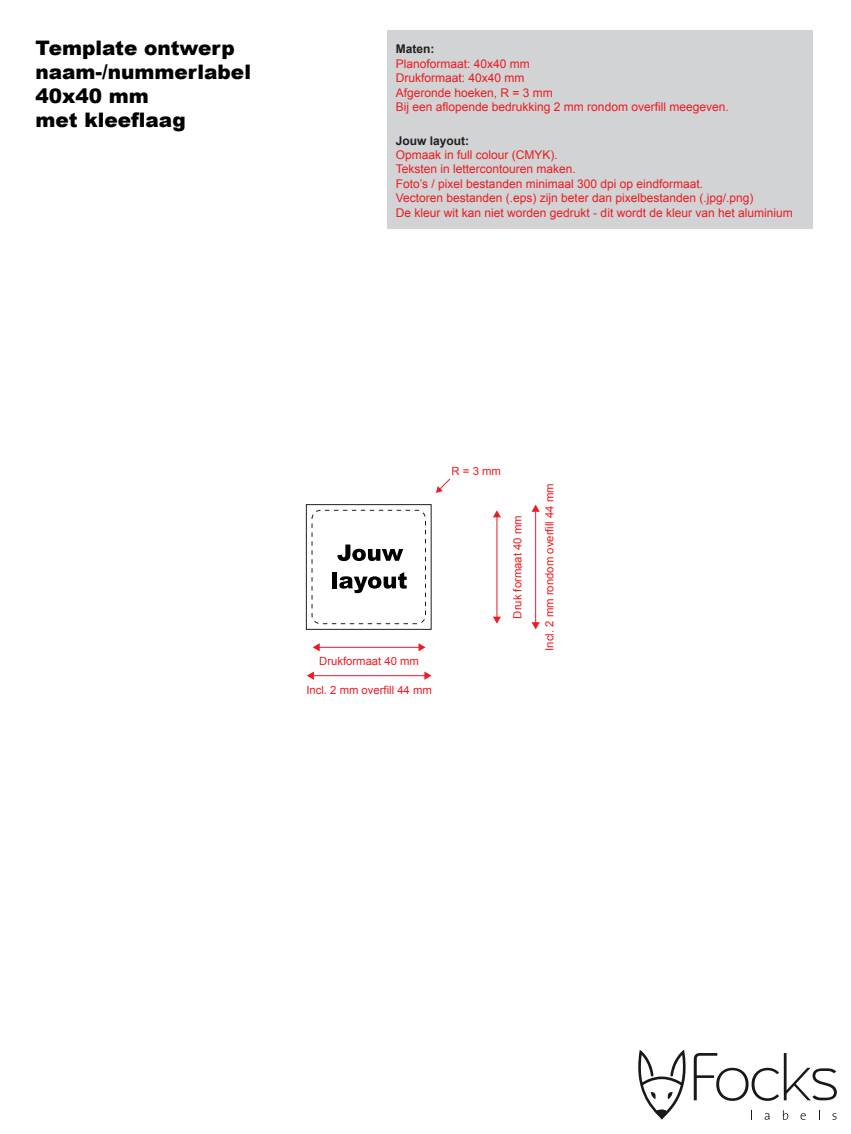
<style>
.page{position:relative;width:851px;height:1134px;background:#fff}
.page>*{position:absolute;margin:0;border:0;box-sizing:border-box;transform-origin:0 0}
.t1{font:900 20px/24px "Arial";color:#000}
.t2{font:12px/14.4px "Arial";color:#ed1b23}
.t3{font:700 12px "Arial";color:#221e1f}
.t4{font:11.3px "Arial";color:#ed1b23}
</style>
<div class="page">
<div style="left:387px;top:30px;width:425px;height:199px;background:#d1d3d4"></div>
<div style="left:311px;top:510px;width:115px;height:114px;border:1px dashed #221e1f;border-radius:9px"></div>
<div style="left:306px;top:504px;width:125px;height:126px;border:1px solid #221e1f"></div>
<hr style="left:312px;top:675px;width:113px;height:1px;background:#ed1b23">
<svg style="left:307px;top:671px;width:7px;height:9px"></svg>
<svg style="left:424px;top:671px;width:7px;height:9px"></svg>
<hr style="left:318px;top:647px;width:101px;height:1px;background:#ed1b23">
<svg style="left:312px;top:643px;width:8px;height:8px"></svg>
<svg style="left:418px;top:643px;width:7px;height:8px"></svg>
<svg style="left:638px;top:1050px;width:48px;height:70px"></svg>
<svg style="left:693px;top:1053px;width:143px;height:48px"></svg>
<svg style="left:764px;top:1113px;width:5px;height:7px"></svg>
<svg style="left:782px;top:1110px;width:6px;height:10px"></svg>
<svg style="left:800px;top:1113px;width:5px;height:7px"></svg>
<svg style="left:832px;top:1113px;width:4px;height:7px"></svg>
<svg style="left:436px;top:478px;width:15px;height:15px"></svg>
<hr style="left:496px;top:516px;width:1px;height:102px;background:#ed1b23">
<svg style="left:493px;top:617px;width:8px;height:7px"></svg>
<svg style="left:493px;top:510px;width:8px;height:7px"></svg>
<hr style="left:535px;top:511px;width:1px;height:112px;background:#ed1b23">
<svg style="left:531px;top:622px;width:8px;height:7px"></svg>
<svg style="left:531px;top:505px;width:8px;height:7px"></svg>
<svg style="left:339px;top:572px;width:68px;height:21px"></svg>
<div style="left:332px;top:572px;width:5px;height:16px;background:#000"></div>
<svg style="left:337px;top:544px;width:66px;height:17px"></svg>
<h1 class="t1" style="left:35px;top:35px;width:217px">Template ontwerp naam-/nummerlabel<br>40x40 mm<br>met kleeflaag</h1>
<p class="t3" style="left:395px;top:41px;width:40px">Maten:</p>
<p class="t2" style="left:395px;top:57px;width:334px">Planoformaat: 40x40 mm<br>Drukformaat: 40x40 mm<br>Afgeronde hoeken, R = 3 mm<br>Bij een aflopende bedrukking 2 mm rondom overfill meegeven.</p>
<p class="t3" style="left:395px;top:133px;width:75px">Jouw layout:</p>
<p class="t2" style="left:395px;top:148px;width:398px">Opmaak in full colour (CMYK).<br>Teksten in lettercontouren maken.<br>Foto’s / pixel bestanden minimaal 300 dpi op eindformaat.<br>Vectoren bestanden (.eps) zijn beter dan pixelbestanden (.jpg/.png)<br>De kleur wit kan niet worden gedrukt - dit wordt de kleur van het aluminium</p>
<p class="t4" style="left:319px;top:654px;width:101px">Drukformaat 40 mm</p>
<p class="t4" style="left:306px;top:683px;width:127px">Incl. 2 mm overfill 44 mm</p>
<p class="t4" style="left:451px;top:463px;width:51px">R = 3 mm</p>
<p class="t4" style="left:510px;top:619px;width:105px;rotate:-90deg">Druk formaat 40 mm</p>
<p class="t4" style="left:542px;top:651px;width:169px;rotate:-90deg">Incl. 2 mm rondom overfill 44 mm</p>
</div>
